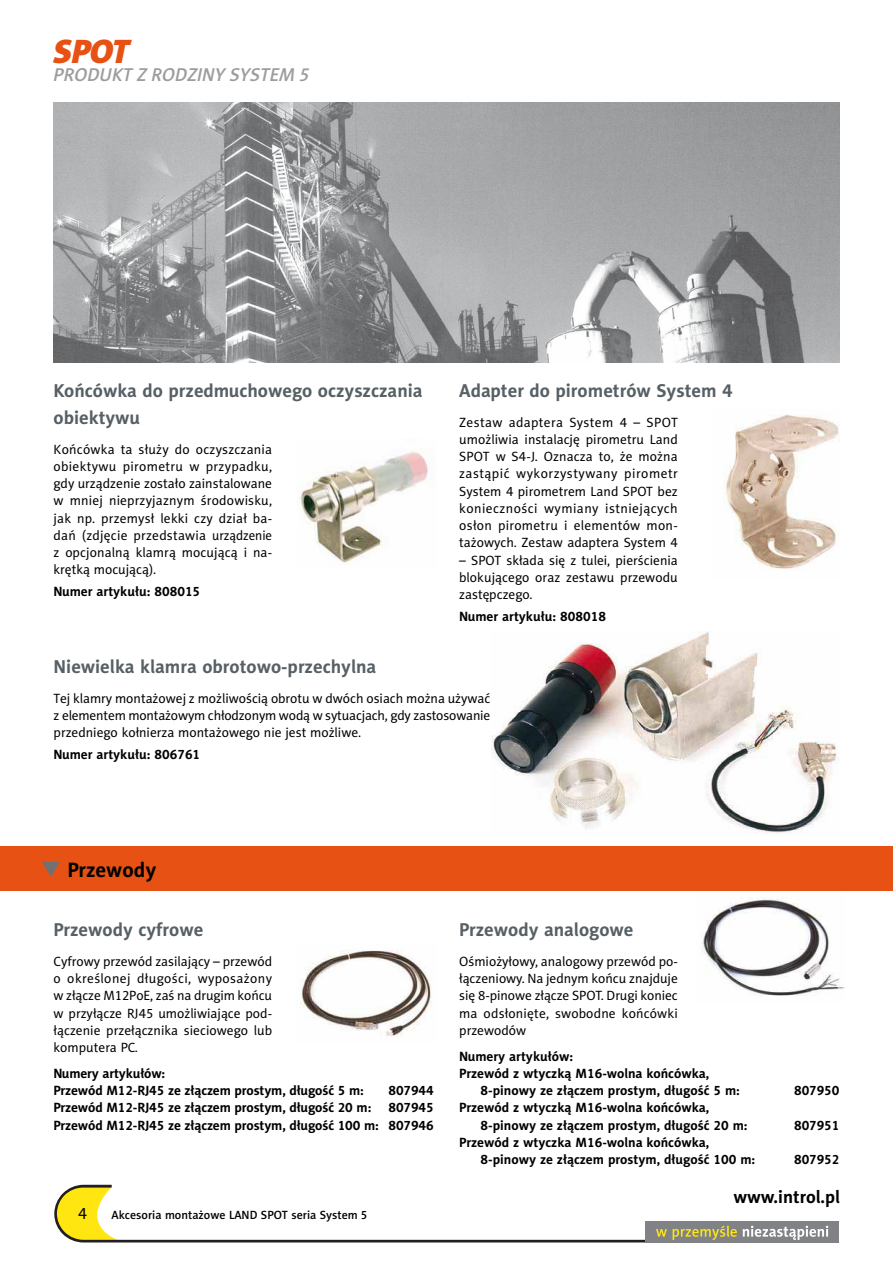
<style>
.page{position:relative;width:893px;height:1263px;background:#fff}
.page>*{position:absolute;margin:0;border:0;box-sizing:border-box;transform-origin:0 0}
.t1{font:italic 33.75px "Naomi Sans EFNPS Black";color:#e75113}
.t2{font:700 21px "Naomi Sans EFN";color:#000}
.t3{font:700 18.75px/27px "Naomi Sans EFN";color:#576065}
.t4{font:italic 18.75px "Naomi Sans EFNPS Medium";color:#9c9d9f}
.t5{font:700 18px "Naomi Sans EFN";color:#000}
.t6{font:16.5px "Naomi Sans EFN";color:#000}
.t7{font:13.5px/17.2px "Naomi Sans EFN";color:#000;text-align:justify}
.t8{font:700 13.5px/17.2px "Naomi Sans EFN";color:#000}
.t9{font:12px "Naomi Sans EFNPS Medium";color:#000}
</style>
<div class="page">
<div style="left:645px;top:1221px;width:194px;height:22px;background:#808285"></div>
<svg style="left:54px;top:1184px;width:775px;height:58px"></svg>
<img style="left:54px;top:102px;width:785px;height:260px">
<img style="left:724px;top:414px;width:115px;height:155px">
<img style="left:299px;top:451px;width:132px;height:113px">
<img style="left:492px;top:631px;width:345px;height:202px">
<img style="left:300px;top:950px;width:132px;height:87px">
<img style="left:702px;top:899px;width:143px;height:97px">
<div style="left:0;top:846px;width:893px;height:45px;background:#e75113"></div>
<h1 class="t1" style="left:54px;top:38px;width:77px">SPOT</h1>
<h3 class="t4" style="left:54px;top:67px;width:257px">PRODUKT Z RODZINY SYSTEM 5</h3>
<h3 class="t3" style="left:54px;top:378px;width:371px">Końcówka do przedmuchowego oczyszczania obiektywu</h3>
<p class="t7" style="left:54px;top:442px;width:220px">Końcówka ta służy do oczyszczania obiektywu pirometru w przypadku, gdy urządzenie zostało zainstalowane w mniej nieprzyjaznym środowisku, jak np. przemysł lekki czy dział ba&shy;dań (zdjęcie przedstawia urządzenie z opcjonalną klamrą mocującą i na&shy;krętką mocującą).</p>
<p class="t8" style="left:54px;top:584px;width:148px">Numer artykułu: 808015</p>
<h3 class="t3" style="left:459px;top:378px;width:275px">Adapter do pirometrów System 4</h3>
<p class="t7" style="left:459px;top:415px;width:220px">Zestaw adaptera System 4 – SPOT umożliwia instalację pirometru Land SPOT w S4-J. Oznacza to, że można zastąpić wykorzystywany pirometr System 4 pirometrem Land SPOT bez konieczności wymiany istniejących osłon pirometru i elementów mon&shy;tażowych. Zestaw adaptera System 4</p>
<p class="t7" style="left:459px;top:553px;width:220px">– SPOT składa się z tulei, pierścienia blokującego oraz zestawu przewodu zastępczego.</p>
<p class="t8" style="left:459px;top:608px;width:148px">Numer artykułu: 808018</p>
<h3 class="t3" style="left:54px;top:655px;width:324px">Niewielka klamra obrotowo-przechylna</h3>
<p class="t7" style="left:54px;top:691px;width:438px">Tej klamry montażowej z możliwością obrotu w dwóch osiach można używać z elementem montażowym chłodzonym wodą w sytuacjach, gdy zastosowanie przedniego kołnierza montażowego nie jest możliwe.</p>
<p class="t8" style="left:54px;top:747px;width:148px">Numer artykułu: 806761</p>
<h2 class="t2" style="left:68px;top:861px;width:90px">Przewody</h2>
<h3 class="t3" style="left:54px;top:917px;width:151px">Przewody cyfrowe</h3>
<p class="t7" style="left:54px;top:954px;width:220px">Cyfrowy przewód zasilający – przewód o określonej długości, wyposażony w złącze M12PoE, zaś na drugim końcu w przyłącze RJ45 umożliwiające pod&shy;łączenie przełącznika sieciowego lub komputera PC.</p>
<p class="t8" style="left:54px;top:1066px;width:312px">Numery artykułów:<br>Przewód M12-RJ45 ze złączem prostym, długość 5 m:</p>
<p class="t8" style="left:389px;top:1083px;width:47px">807944</p>
<p class="t8" style="left:54px;top:1100px;width:319px">Przewód M12-RJ45 ze złączem prostym, długość 20 m:</p>
<p class="t8" style="left:54px;top:1100px;width:382px;text-align:right">807945<br>Przewód M12-RJ45 ze złączem prostym, długość 100 m: 807946</p>
<p class="t6" style="left:78px;top:1207px;width:10px">4</p>
<p class="t9" style="left:112px;top:1210px;width:257px">Akcesoria montażowe LAND SPOT seria System 5</p>
<h3 class="t3" style="left:459px;top:917px;width:176px">Przewody analogowe</h3>
<p class="t7" style="left:459px;top:954px;width:220px">Ośmiożyłowy, analogowy przewód po&shy;łączeniowy. Na jednym końcu znajduje się 8-pinowe złącze SPOT. Drugi koniec ma odsłonięte, swobodne końcówki przewodów</p>
<p class="t8" style="left:459px;top:1048px;width:115px">Numery artykułów:</p>
<p class="t8" style="left:459px;top:1066px;width:252px">Przewód z wtyczką M16-wolna końcówka,</p>
<p class="t8" style="left:480px;top:1083px;width:261px">8-pinowy ze złączem prostym, długość 5 m:</p>
<p class="t8" style="left:794px;top:1083px;width:47px">807950</p>
<p class="t8" style="left:480px;top:1100px;width:269px;text-indent:-21px">Przewód z wtyczką M16-wolna końcówka,<br>8-pinowy ze złączem prostym, długość 20 m:</p>
<p class="t8" style="left:794px;top:1117px;width:47px">807951</p>
<p class="t8" style="left:480px;top:1135px;width:276px;text-indent:-21px">Przewód z wtyczka M16-wolna końcówka,<br>8-pinowy ze złączem prostym, długość 100 m:</p>
<p class="t8" style="left:794px;top:1152px;width:47px">807952</p>
<h3 class="t5" style="left:733px;top:1190px;width:108px">www.introl.pl</h3>
</div>
